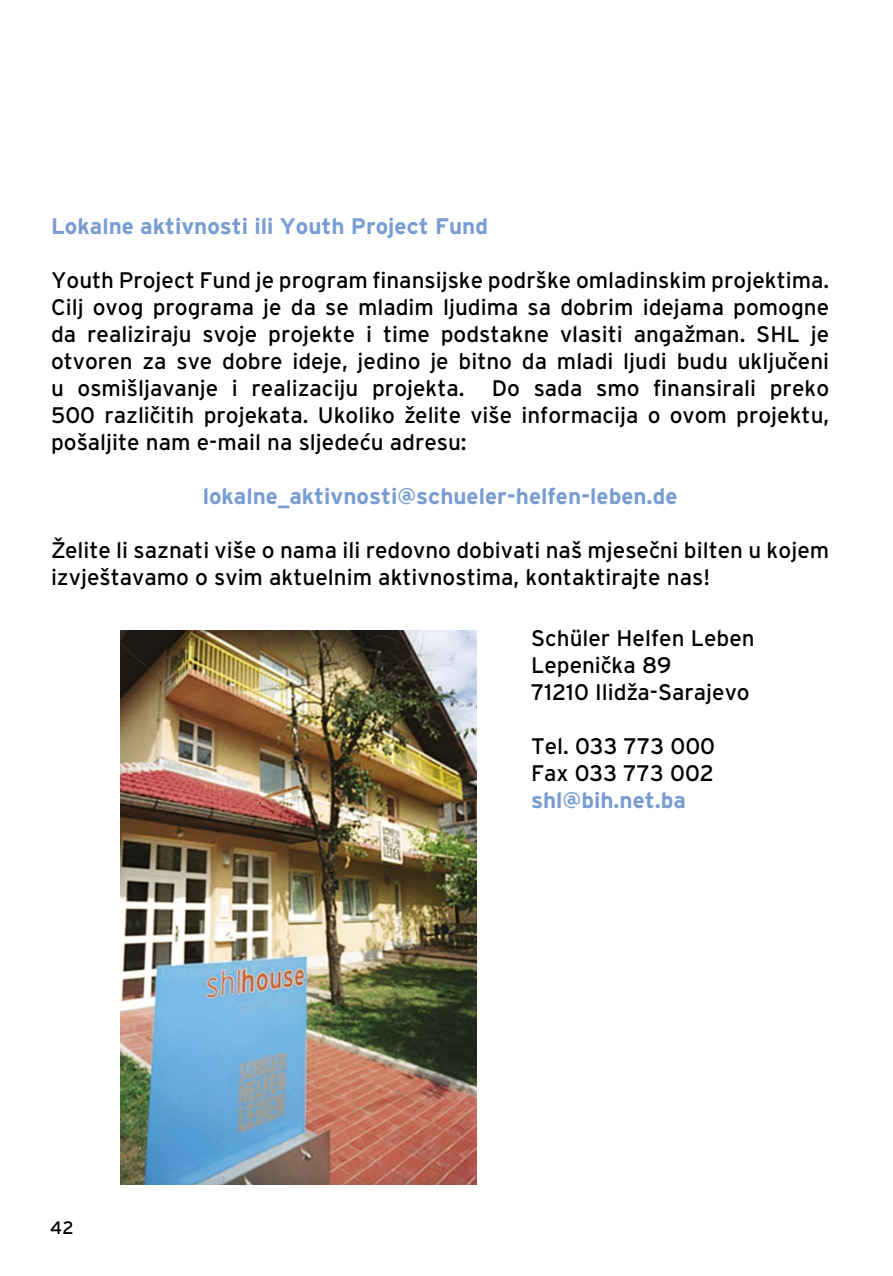
<style>
.page{position:relative;width:893px;height:1276px;background:#fff}
.page>*{position:absolute;margin:0;border:0;box-sizing:border-box;transform-origin:0 0}
.Body_Text{font:22.5px/27px "Interstate Regular BH";color:#000;text-align:justify}
.heading_4{font:22.5px "Interstate Bold BH";color:#799dd2}
.t1{font:18px "Interstate Regular BH";color:#000}
</style>
<div class="page">
<img style="left:121px;top:630px;width:356px;height:554px">
<p class="heading_4" style="left:51px;top:213px;width:438px">Lokalne aktivnosti ili Youth Project Fund</p>
<p class="Body_Text" style="left:51px;top:266px;width:780px">Youth Project Fund je program finansijske podrške omladinskim projektima.<br>Cilj ovog programa je da se mladim ljudima sa dobrim idejama pomogne da realiziraju svoje projekte i time podstakne vlasiti angažman. SHL je otvoren za sve dobre ideje, jedino je bitno da mladi ljudi budu uključeni u osmišljavanje i realizaciju projekta. Do sada smo finansirali preko 500 različitih projekata. Ukoliko želite više informacija o ovom projektu, pošaljite nam e-mail na sljedeću adresu:</p>
<p class="heading_4" style="left:203px;top:483px;width:476px">lokalne_aktivnosti@schueler-helfen-leben.de</p>
<p class="Body_Text" style="left:51px;top:536px;width:780px">Želite li saznati više o nama ili redovno dobivati naš mjesečni bilten u kojem izvještavamo o svim aktuelnim aktivnostima, kontaktirajte nas!</p>
<p class="t1" style="left:50px;top:1217px;width:25px">42</p>
<p class="Body_Text" style="left:531px;top:625px;width:225px">Schüler Helfen Leben</p>
<p class="Body_Text" style="left:531px;top:652px;width:142px">Lepenička 89</p>
<p class="Body_Text" style="left:531px;top:679px;width:220px">71210 Ilidža-Sarajevo</p>
<p class="Body_Text" style="left:531px;top:733px;width:186px">Tel. 033 773 000</p>
<p class="Body_Text" style="left:531px;top:760px;width:185px">Fax 033 773 002</p>
<p class="heading_4" style="left:531px;top:788px;width:157px">shl@bih.net.ba</p>
</div>
